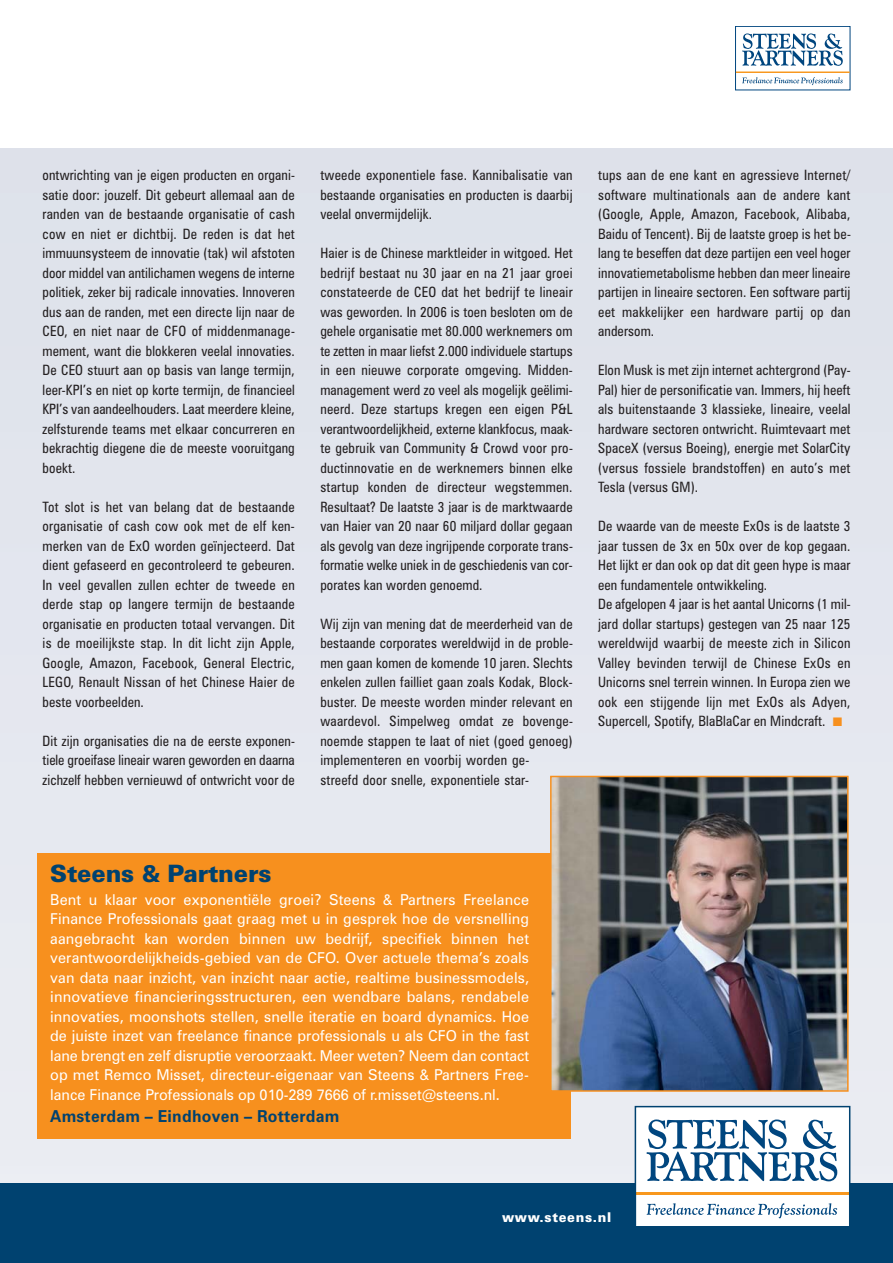
<style>
.page{position:relative;width:893px;height:1263px;background:#fff}
.page>*{position:absolute;margin:0;border:0;box-sizing:border-box;transform-origin:0 0}
.t1{font:900 24px "Zurich BT";letter-spacing:-.01em;color:#004270}
.t2{font:700 16.5px "Zurich BT";letter-spacing:.015em;color:#004270}
.t3{font:15px/19.5px "Zurich BT";color:#fff;text-align:justify}
.t4{font:condensed 14.25px/19.5px "Zurich BT";letter-spacing:.01em;color:#231f20;text-align:justify}
.t5{font:900 13.5px "Zurich BT";letter-spacing:.05em;color:#fff}
.s1{font-family:"European Pi Three";font-stretch:normal;color:#f7901e}
.s2{font-family:"Humanist 777 BT Black B";font-weight:400}
.s3{font-family:"Helvetica Neue"}
</style>
<div class="page">
<div style="left:0;top:149px;width:893px;height:1048px;background:#e2e5ed"></div>
<div style="left:0;top:1183px;width:893px;height:80px;background:#004270"></div>
<div style="left:37px;top:853px;width:534px;height:285px;background:#f7901e"></div>
<svg style="left:638px;top:1109px;width:209px;height:115px;background:#ced8e0"></svg>
<div style="left:635px;top:1106px;width:215px;height:121px;border:2px solid #004270"></div>
<img style="left:553px;top:779px;width:293px;height:310px">
<div style="left:550px;top:776px;width:299px;height:316px;border:2px solid #f7901e"></div>
<div style="left:735px;top:26px;width:115px;height:64px;border:1px solid #00467f"></div>
<svg style="left:742px;top:33px;width:101px;height:33px"></svg>
<hr style="left:736px;top:72px;width:114px;height:1px;background:#f8971d">
<svg style="left:742px;top:77px;width:101px;height:8px"></svg>
<p class="t4" style="left:43px;top:167px;width:254px">ontwrichting van je eigen producten en organi&shy;satie door: jouzelf. Dit gebeurt allemaal aan de randen van de bestaande organisatie of cash cow en niet er dichtbij. De reden is dat het immuunsysteem de innovatie (tak) wil afstoten door middel van antilichamen wegens de interne politiek, zeker bij radicale innovaties. Innoveren dus aan de randen, met een directe lijn naar de CEO, en niet naar de CFO of middenmanage&shy;mement, want die blokkeren veelal innovaties.<br>De CEO stuurt aan op basis van lange termijn, leer-KPI’s en niet op korte termijn, de financieel KPI’s van aandeelhouders. Laat meerdere kleine, zelfsturende teams met elkaar concurreren en bekrachtig diegene die de meeste vooruitgang boekt.</p>
<p class="t4" style="left:43px;top:498px;width:254px">Tot slot is het van belang dat de bestaande organisatie of cash cow ook met de elf ken&shy;merken van de ExO worden geïnjecteerd. Dat dient gefaseerd en gecontroleerd te gebeuren.<br>In veel gevallen zullen echter de tweede en derde stap op langere termijn de bestaande organisatie en producten totaal vervangen. Dit is de moeilijkste stap. In dit licht zijn Apple, Google, Amazon, Facebook, General Electric, LEGO, Renault Nissan of het Chinese Haier de beste voorbeelden.</p>
<p class="t4" style="left:43px;top:732px;width:254px">Dit zijn organisaties die na de eerste exponen&shy;tiele groeifase lineair waren geworden en daarna zichzelf hebben vernieuwd of ontwricht voor de</p>
<p class="t4" style="left:320px;top:167px;width:254px">tweede exponentiele fase. Kannibalisatie van bestaande organisaties en producten is daarbij veelal onvermijdelijk.</p>
<p class="t4" style="left:320px;top:245px;width:254px">Haier is de Chinese marktleider in witgoed. Het bedrijf bestaat nu 30 jaar en na 21 jaar groei constateerde de CEO dat het bedrijf te lineair was geworden. In 2006 is toen besloten om de gehele organisatie met 80.000 werknemers om te zetten in maar liefst 2.000 individuele startups in een nieuwe corporate omgeving. Midden&shy;management werd zo veel als mogelijk geëlimi&shy;neerd. Deze startups kregen een eigen P&amp;L verantwoordelijkheid, externe klankfocus, maak&shy;te gebruik van Community &amp; Crowd voor pro&shy;ductinnovatie en de werknemers binnen elke startup konden de directeur wegstemmen.<br>Resultaat? De laatste 3 jaar is de marktwaarde van Haier van 20 naar 60 miljard dollar gegaan als gevolg van deze ingrijpende corporate trans&shy;formatie welke uniek in de geschiedenis van cor&shy;porates kan worden genoemd.</p>
<p class="t4" style="left:320px;top:615px;width:254px;text-align:left">Wij zijn van mening dat de meerderheid van de bestaande corporates wereldwijd in de proble&shy;men gaan komen de komende 10 jaren. Slechts enkelen zullen failliet gaan zoals Kodak, Block&shy;buster. De meeste worden minder relevant en waardevol. Simpelweg omdat ze bovenge&shy;noemde stappen te laat of niet (goed genoeg) implementeren en voorbij worden ge-<br>streefd door snelle, exponentiele star-</p>
<p class="t4" style="left:598px;top:167px;width:254px">tups aan de ene kant en agressieve Internet/ software multinationals aan de andere kant (Google, Apple, Amazon, Facebook, Alibaba, Baidu of Tencent). Bij de laatste groep is het be&shy;lang te beseffen dat deze partijen een veel hoger innovatiemetabolisme hebben dan meer lineaire partijen in lineaire sectoren. Een software partij eet makkelijker een hardware partij op dan andersom.</p>
<p class="t4" style="left:598px;top:362px;width:254px">Elon Musk is met zijn internet achtergrond (Pay-Pal) hier de personificatie van. Immers, hij heeft als buitenstaande 3 klassieke, lineaire, veelal hardware sectoren ontwricht. Ruimtevaart met SpaceX (versus Boeing), energie met SolarCity (versus fossiele brandstoffen) en auto’s met Tesla (versus GM).</p>
<p class="t4" style="left:598px;top:518px;width:254px;text-align:left">De waarde van de meeste ExOs is de laatste 3 jaar tussen de 3x en 50x over de kop gegaan.<br>Het lijkt er dan ook op dat dit geen hype is maar een fundamentele ontwikkeling.<br>De afgelopen 4 jaar is het aantal Unicorns (1 mil&shy;jard dollar startups) gestegen van 25 naar 125 wereldwijd waarbij de meeste zich in Silicon Valley bevinden terwijl de Chinese ExOs en Unicorns snel terrein winnen. In Europa zien we ook een stijgende lijn met ExOs als Adyen, Supercell, Spotify, BlaBlaCar en Mindcraft. <span class="s1">-</span></p>
<h1 class="t1" style="left:50px;top:865px;width:223px">Steens <span class="s2">&amp;</span> Partners</h1>
<p class="t3" style="left:50px;top:891px;width:480px">Bent u klaar voor exponentiële groei? Steens <span class="s3">&amp;</span> Partners Freelance Finance Professionals gaat graag met u in gesprek hoe de versnelling aangebracht kan worden binnen uw bedrijf, specifiek binnen het verantwoordelijkheids-gebied van de CFO. Over actuele thema’s zoals van data naar inzicht, van inzicht naar actie, realtime businessmodels, innovatieve financieringsstructuren, een wendbare balans, rendabele innovaties, moonshots stellen, snelle iteratie en board dynamics. Hoe de juiste inzet van freelance finance professionals u als CFO in the fast lane brengt en zelf disruptie veroorzaakt. Meer weten? Neem dan contact op met Remco Misset, directeur-eigenaar van Steens <span class="s3">&amp;</span> Partners Free&shy;lance Finance Professionals op 010-289 7666 of r.misset@steens.nl.</p>
<p class="t2" style="left:50px;top:1110px;width:291px">Amsterdam – Eindhoven – Rotterdam</p>
<p class="t5" style="left:502px;top:1212px;width:111px">www.steens.nl</p>
</div>
